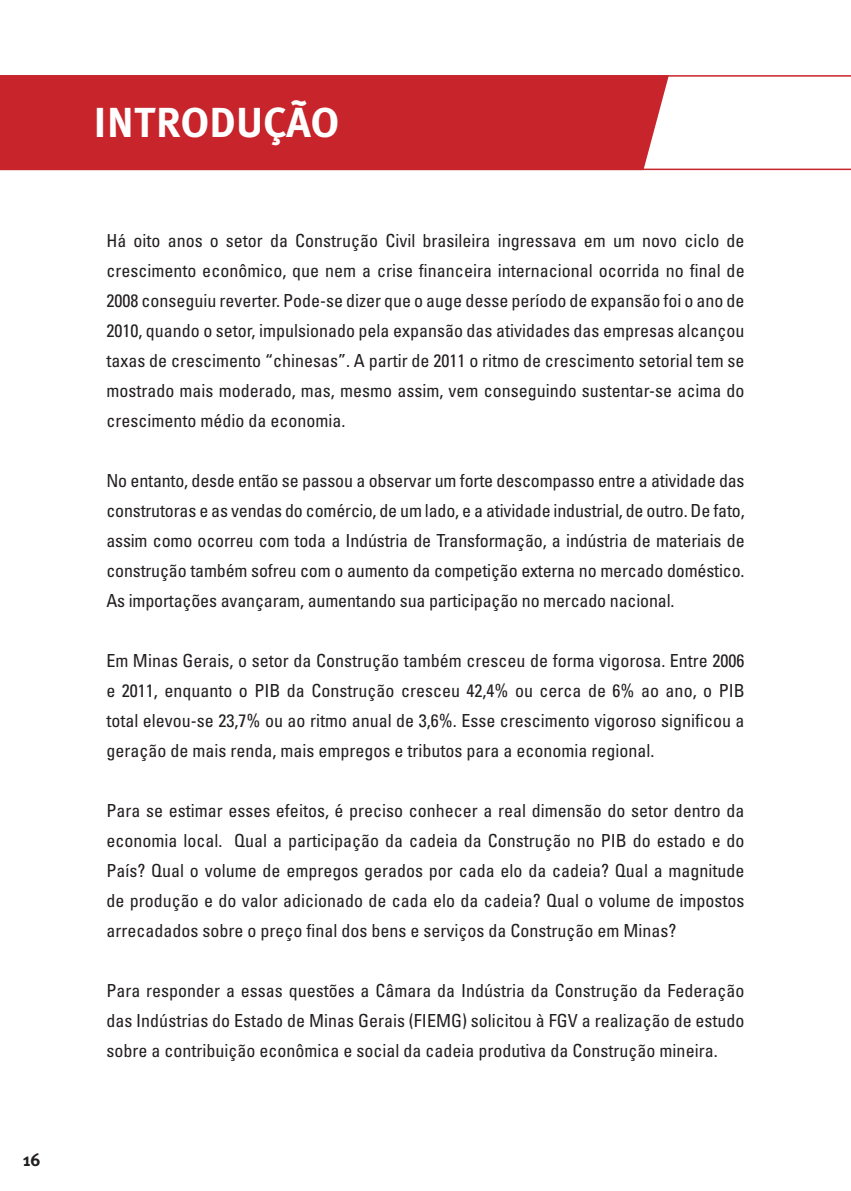
<style>
.page{position:relative;width:851px;height:1191px;background:#fff}
.page>*{position:absolute;margin:0;border:0;box-sizing:border-box;transform-origin:0 0}
.t1{font:700 41.85px "Meta Plus";color:#fff}
.t2{font:condensed 18px/30px "Univers LT Std";color:#231f20;text-align:justify}
.t3{font:700 18px "Meta Plus";color:#231f20}
</style>
<div class="page">
<svg style="left:0;top:75px;width:850px;height:96px"></svg>
<p class="t3" style="left:23px;top:1149px;width:19px">16</p>
<h1 class="t1" style="left:94px;top:99px;width:246px">INTRODUÇÃO</h1>
<p class="t2" style="left:106px;top:225px;width:639px">Há oito anos o setor da Construção Civil brasileira ingressava em um novo ciclo de crescimento econômico, que nem a crise financeira internacional ocorrida no final de 2008 conseguiu reverter. Pode-se dizer que o auge desse período de expansão foi o ano de 2010, quando o setor, impulsionado pela expansão das atividades das empresas alcançou taxas de crescimento “chinesas”. A partir de 2011 o ritmo de crescimento setorial tem se mostrado mais moderado, mas, mesmo assim, vem conseguindo sustentar-se acima do crescimento médio da economia.</p>
<p class="t2" style="left:106px;top:465px;width:639px">No entanto, desde então se passou a observar um forte descompasso entre a atividade das construtoras e as vendas do comércio, de um lado, e a atividade industrial, de outro. De fato, assim como ocorreu com toda a Indústria de Transformação, a indústria de materiais de construção também sofreu com o aumento da competição externa no mercado doméstico.<br>As importações avançaram, aumentando sua participação no mercado nacional.</p>
<p class="t2" style="left:106px;top:645px;width:639px">Em Minas Gerais, o setor da Construção também cresceu de forma vigorosa. Entre 2006 e 2011, enquanto o PIB da Construção cresceu 42,4% ou cerca de 6% ao ano, o PIB total elevou-se 23,7% ou ao ritmo anual de 3,6%. Esse crescimento vigoroso significou a geração de mais renda, mais empregos e tributos para a economia regional.</p>
<p class="t2" style="left:106px;top:795px;width:639px">Para se estimar esses efeitos, é preciso conhecer a real dimensão do setor dentro da economia local. Qual a participação da cadeia da Construção no PIB do estado e do País? Qual o volume de empregos gerados por cada elo da cadeia? Qual a magnitude de produção e do valor adicionado de cada elo da cadeia? Qual o volume de impostos arrecadados sobre o preço final dos bens e serviços da Construção em Minas?</p>
<p class="t2" style="left:106px;top:975px;width:639px">Para responder a essas questões a Câmara da Indústria da Construção da Federação das Indústrias do Estado de Minas Gerais (FIEMG) solicitou à FGV a realização de estudo sobre a contribuição econômica e social da cadeia produtiva da Construção mineira.</p>
</div>
